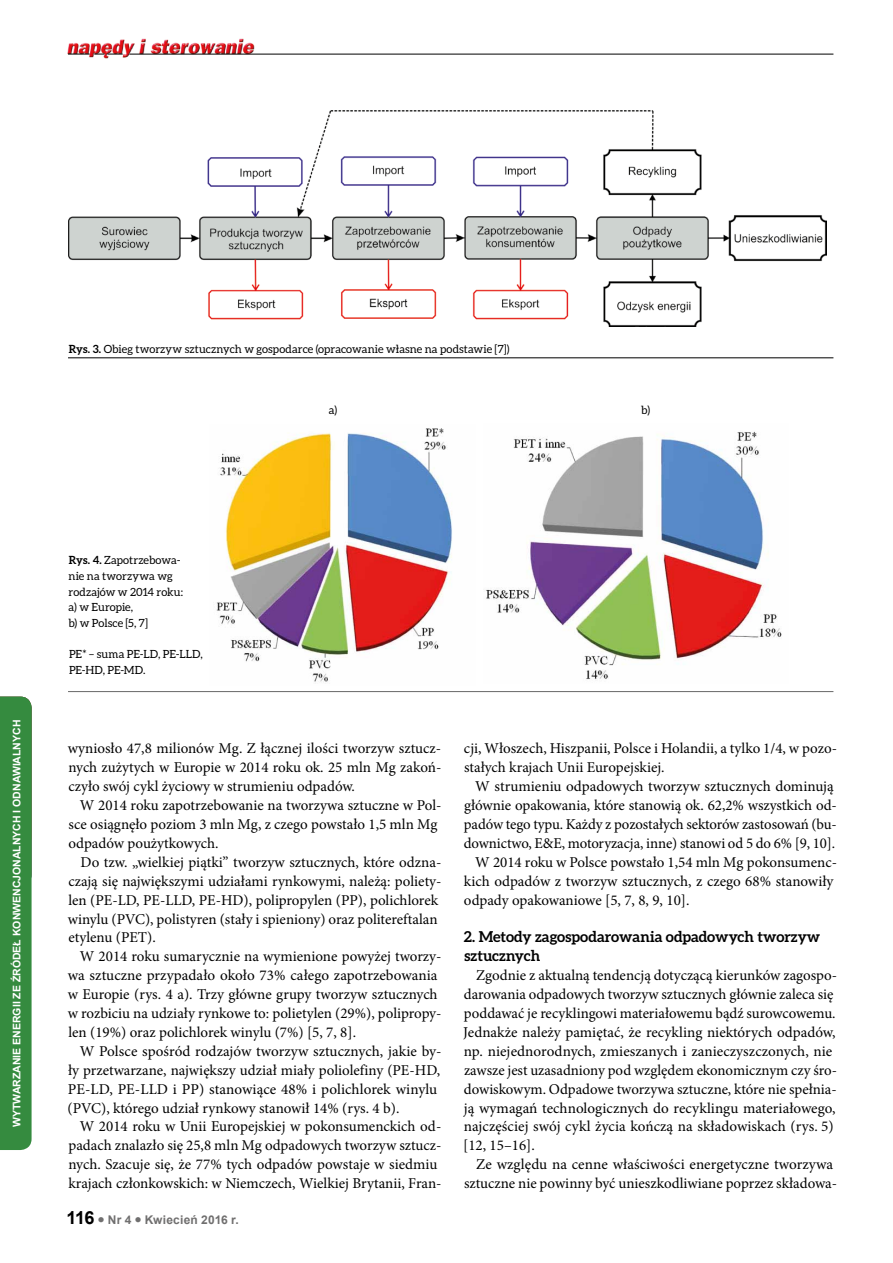
<style>
.page{position:relative;width:893px;height:1263px;background:#fff}
.page>*{position:absolute;margin:0;border:0;box-sizing:border-box;transform-origin:0 0}
.t1{font:15px/18.9px "Minion Pro";color:#000}
.t2{font:700 15px/18.9px "Aleo";color:#000}
.t3{font:700 12px "Arial";letter-spacing:.015em;color:#706f6f}
.t4{font:11.25px/15.9px "Aleo";letter-spacing:.005em;color:#000}
.t5{font:700 10.5px "Arial";color:#fff}
.s1{font-weight:700}
.s2{font-size:18px;color:#000}
</style>
<div class="page">
<img style="left:67px;top:38px;width:190px;height:21px">
<hr style="left:129px;top:54px;width:704px;height:1px;background:#000">
<svg style="left:68px;top:54px;width:55px;height:1px"></svg>
<div style="left:0;top:697px;width:32px;height:453px;background:#358b3f"></div>
<hr style="left:68px;top:358px;width:765px;height:1px;background:#000">
<img style="left:68px;top:111px;width:759px;height:216px">
<img style="left:216px;top:428px;width:236px;height:254px">
<img style="left:486px;top:431px;width:296px;height:249px">
<hr style="left:68px;top:691px;width:765px;height:1px;background:#686868">
<p class="t4" style="left:69px;top:340px;width:442px"><span class="s1">Rys. 3.</span> Obieg tworzyw sztucznych w gospodarce (opracowanie własne na podstawie [7])</p>
<p class="t4" style="left:329px;top:402px;width:10px">a)</p>
<p class="t4" style="left:641px;top:402px;width:10px">b)</p>
<p class="t5" style="left:10px;top:863px;width:144px;rotate:-90deg">Systemy transportowe</p>
<p class="t5" style="left:10px;top:1127px;width:409px;rotate:-90deg">Wytwarzanie energii ze źródeł konwencjonalnyc h i odnawialnyc h</p>
<p class="t5" style="left:10px;top:860px;width:137px;rotate:-90deg">Sterowanie procesami</p>
<p class="t5" style="left:10px;top:821px;width:100px;rotate:-90deg">BEZPIECZEŃSTWO</p>
<p class="t4" style="left:68px;top:552px;width:116px"><span class="s1">Rys. 4.</span> Zapotrzebowa&shy;nie na tworzywa wg rodzajów w 2014 roku: a) w Europie,<br>b) w Polsce [5, 7]</p>
<p class="t4" style="left:69px;top:645px;width:135px">PE* – suma PE-LD, PE-LLD,<br>PE-HD, PE-MD.</p>
<p class="t1" style="left:68px;top:739px;width:375px;text-align:justify">wyniosło 47,8 milionów Mg. Z łącznej ilości tworzyw sztucz&shy;nych zużytych w Europie w 2014 roku ok. 25 mln Mg zakoń&shy;czyło swój cykl życiowy w strumieniu odpadów.</p>
<p class="t1" style="left:68px;top:796px;width:374px;text-indent:11px">W 2014 roku zapotrzebowanie na tworzywa sztuczne w Pol&shy;sce osiągnęło poziom 3 mln Mg, z czego powstało 1,5 mln Mg odpadów poużytkowych.</p>
<p class="t1" style="left:68px;top:853px;width:375px;text-indent:13px">Do tzw. „wielkiej piątki” tworzyw sztucznych, które odzna&shy;czają się największymi udziałami rynkowymi, należą: poliety&shy;len (PE-LD, PE-LLD, PE-HD), polipropylen (PP), polichlorek winylu (PVC), polistyren (stały i spieniony) oraz politereftalan etylenu (PET).</p>
<p class="t1" style="left:68px;top:947px;width:375px;text-indent:12px">W 2014 roku sumarycznie na wymienione powyżej tworzy&shy;wa sztuczne przypadało około 73% całego zapotrzebowania w Europie (rys. 4 a). Trzy główne grupy tworzyw sztucznych w rozbiciu na udziały rynkowe to: polietylen (29%), polipropy&shy;len (19%) oraz polichlorek winylu (7%) [5, 7, 8].</p>
<p class="t1" style="left:68px;top:1042px;width:375px;text-indent:12px">W Polsce spośród rodzajów tworzyw sztucznych, jakie by&shy;ły przetwarzane, największy udział miały poliolefiny (PE-HD, PE-LD, PE-LLD i PP) stanowiące 48% i polichlorek winylu (PVC), którego udział rynkowy stanowił 14% (rys. 4 b).</p>
<p class="t1" style="left:68px;top:1117px;width:375px;text-indent:11px">W 2014 roku w Unii Europejskiej w pokonsumenckich od&shy;padach znalazło się 25,8 mln Mg odpadowych tworzyw sztucz&shy;nych. Szacuje się, że 77% tych odpadów powstaje w siedmiu krajach członkowskich: w Niemczech, Wielkiej Brytanii, Fran-</p>
<p class="t3" style="left:67px;top:1212px;width:174px"><span class="s2">116</span> ● Nr 4 ● Kwiecień 2016 r.</p>
<p class="t1" style="left:464px;top:739px;width:375px">cji, Włoszech, Hiszpanii, Polsce i Holandii, a tylko 1/4, w pozo&shy;stałych krajach Unii Europejskiej.</p>
<p class="t1" style="left:475px;top:777px;width:360px">W strumieniu odpadowych tworzyw sztucznych dominują</p>
<p class="t1" style="left:464px;top:796px;width:374px">głównie opakowania, które stanowią ok. 62,2% wszystkich od-</p>
<p class="t1" style="left:464px;top:815px;width:374px">padów tego typu. Każdy z pozostałych sektorów zastosowań (bu-</p>
<p class="t1" style="left:464px;top:834px;width:373px">downictwo, E&amp;E, motoryzacja, inne) stanowi od 5 do 6% [9, 10].</p>
<p class="t1" style="left:475px;top:853px;width:363px">W 2014 roku w Polsce powstało 1,54 mln Mg pokonsumenc-</p>
<p class="t1" style="left:464px;top:871px;width:371px">kich odpadów z tworzyw sztucznych, z czego 68% stanowiły</p>
<p class="t1" style="left:464px;top:890px;width:227px">odpady opakowaniowe [5, 7, 8, 9, 10].</p>
<p class="t2" style="left:464px;top:927px;width:358px">2. Metody zagospodarowania odpadowych tworzyw sztucznych</p>
<p class="t1" style="left:463px;top:966px;width:375px;text-indent:13px">Zgodnie z aktualną tendencją dotyczącą kierunków zagospo&shy;darowania odpadowych tworzyw sztucznych głównie zaleca się poddawać je recyklingowi materiałowemu bądź surowcowemu.<br>Jednakże należy pamiętać, że recykling niektórych odpadów, np. niejednorodnych, zmieszanych i zanieczyszczonych, nie zawsze jest uzasadniony pod względem ekonomicznym czy śro&shy;dowiskowym. Odpadowe tworzywa sztuczne, które nie spełnia&shy;ją wymagań technologicznych do recyklingu materiałowego, najczęściej swój cykl życia kończą na składowiskach (rys. 5) [12, 15–16].</p>
<p class="t1" style="left:464px;top:1155px;width:375px;text-align:center">Ze względu na cenne właściwości energetyczne tworzywa sztuczne nie powinny być unieszkodliwiane poprzez składowa-</p>
</div>
